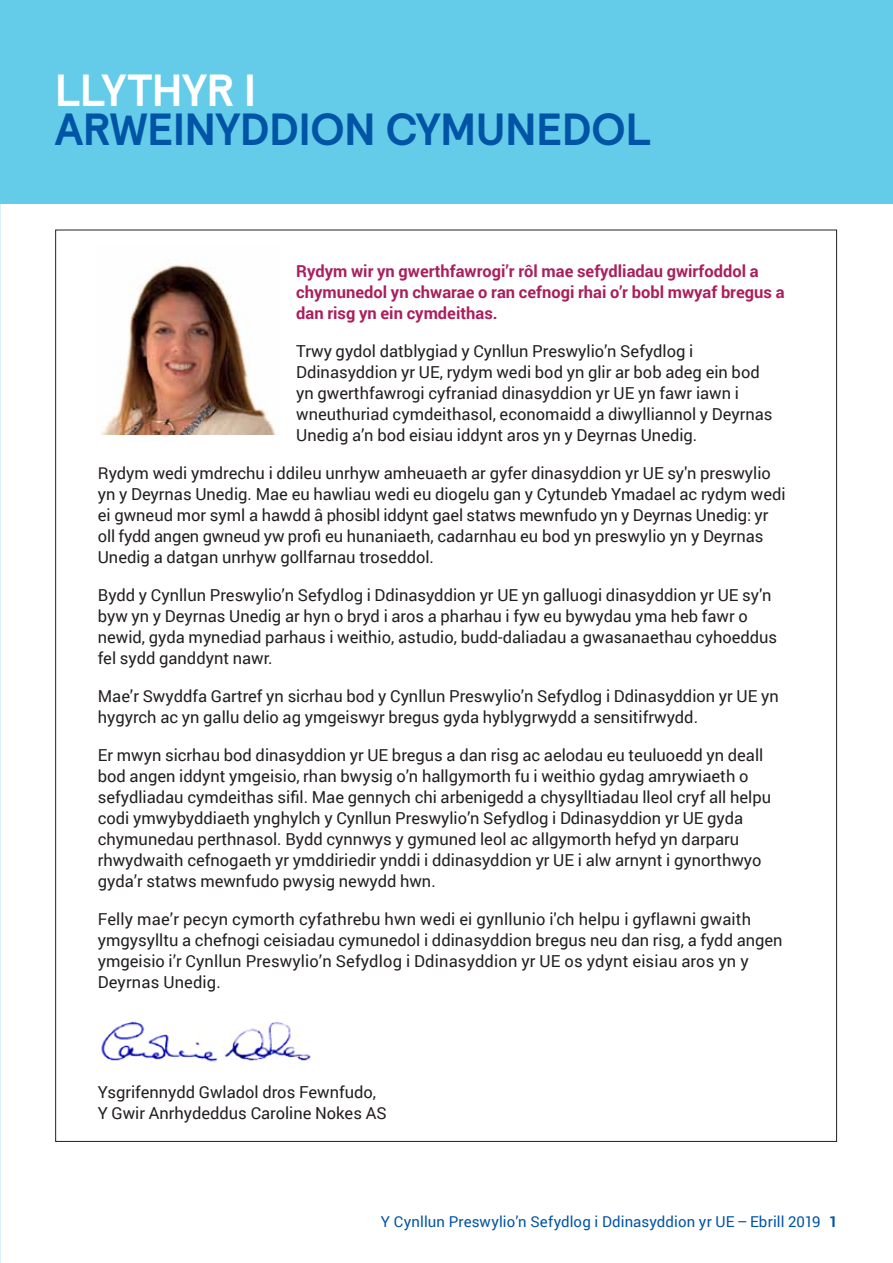
<style>
.page{position:relative;width:893px;height:1263px;background:#fff}
.page>*{position:absolute;margin:0;border:0;box-sizing:border-box;transform-origin:0 0}
.t1{font:700 45px "Relative";color:#0054a6}
.t2{font:700 45px "Relative";letter-spacing:-.005em;color:#fff}
.t3{font:16.5px/21px "Roboto";color:#231f20}
.t4{font:700 16.5px/21px "Roboto";color:#aa1f5d}
.t5{font:15px "Roboto";letter-spacing:.005em;color:#0054a6}
.s1{font-weight:700}
</style>
<div class="page">
<div style="left:0;top:0;width:893px;height:204px;background:#64cbe8"></div>
<img style="left:101px;top:264px;width:175px;height:170px">
<img style="left:101px;top:1022px;width:210px;height:40px">
<h1 class="t2" style="left:55px;top:61px;width:202px">LLYTHYR I</h1>
<h1 class="t1" style="left:55px;top:100px;width:598px">ARWEINYDDION CYMUNEDOL</h1>
<p class="t4" style="left:296px;top:260px;width:490px">Rydym wir yn gwerthfawrogi’r rôl mae sefydliadau gwirfoddol a chymunedol yn chwarae o ran cefnogi rhai o’r bobl mwyaf bregus a dan risg yn ein cymdeithas.</p>
<p class="t3" style="left:296px;top:340px;width:478px">Trwy gydol datblygiad y Cynllun Preswylio’n Sefydlog i Ddinasyddion yr UE, rydym wedi bod yn glir ar bob adeg ein bod yn gwerthfawrogi cyfraniad dinasyddion yr UE yn fawr iawn i wneuthuriad cymdeithasol, economaidd a diwylliannol y Deyrnas Unedig a’n bod eisiau iddynt aros yn y Deyrnas Unedig.</p>
<p class="t3" style="left:98px;top:462px;width:689px">Rydym wedi ymdrechu i ddileu unrhyw amheuaeth ar gyfer dinasyddion yr UE sy'n preswylio yn y Deyrnas Unedig. Mae eu hawliau wedi eu diogelu gan y Cytundeb Ymadael ac rydym wedi ei gwneud mor syml a hawdd â phosibl iddynt gael statws mewnfudo yn y Deyrnas Unedig: yr oll fydd angen gwneud yw profi eu hunaniaeth, cadarnhau eu bod yn preswylio yn y Deyrnas Unedig a datgan unrhyw gollfarnau troseddol.</p>
<p class="t3" style="left:98px;top:584px;width:681px">Bydd y Cynllun Preswylio’n Sefydlog i Ddinasyddion yr UE yn galluogi dinasyddion yr UE sy'n byw yn y Deyrnas Unedig ar hyn o bryd i aros a pharhau i fyw eu bywydau yma heb fawr o newid, gyda mynediad parhaus i weithio, astudio, budd-daliadau a gwasanaethau cyhoeddus fel sydd ganddynt nawr.</p>
<p class="t3" style="left:98px;top:685px;width:682px">Mae’r Swyddfa Gartref yn sicrhau bod y Cynllun Preswylio’n Sefydlog i Ddinasyddion yr UE yn hygyrch ac yn gallu delio ag ymgeiswyr bregus gyda hyblygrwydd a sensitifrwydd.</p>
<p class="t3" style="left:98px;top:744px;width:675px">Er mwyn sicrhau bod dinasyddion yr UE bregus a dan risg ac aelodau eu teuluoedd yn deall bod angen iddynt ymgeisio, rhan bwysig o’n hallgymorth fu i weithio gydag amrywiaeth o sefydliadau cymdeithas sifil. Mae gennych chi arbenigedd a chysylltiadau lleol cryf all helpu codi ymwybyddiaeth ynghylch y Cynllun Preswylio’n Sefydlog i Ddinasyddion yr UE gyda chymunedau perthnasol. Bydd cynnwys y gymuned leol ac allgymorth hefyd yn darparu rhwydwaith cefnogaeth yr ymddiriedir ynddi i ddinasyddion yr UE i alw arnynt i gynorthwyo gyda’r statws mewnfudo pwysig newydd hwn.</p>
<p class="t3" style="left:98px;top:908px;width:686px">Felly mae’r pecyn cymorth cyfathrebu hwn wedi ei gynllunio i'ch helpu i gyflawni gwaith ymgysylltu a chefnogi ceisiadau cymunedol i ddinasyddion bregus neu dan risg, a fydd angen ymgeisio i’r Cynllun Preswylio’n Sefydlog i Ddinasyddion yr UE os ydynt eisiau aros yn y Deyrnas Unedig.</p>
<p class="t3" style="left:98px;top:1081px;width:290px">Ysgrifennydd Gwladol dros Fewnfudo,<br>Y Gwir Anrhydeddus Caroline Nokes AS</p>
<p class="t5" style="left:381px;top:1211px;width:458px">Y Cynllun Preswylio’n Sefydlog i Ddinasyddion yr UE – Ebrill 2019 <span class="s1">1</span></p>
</div>
